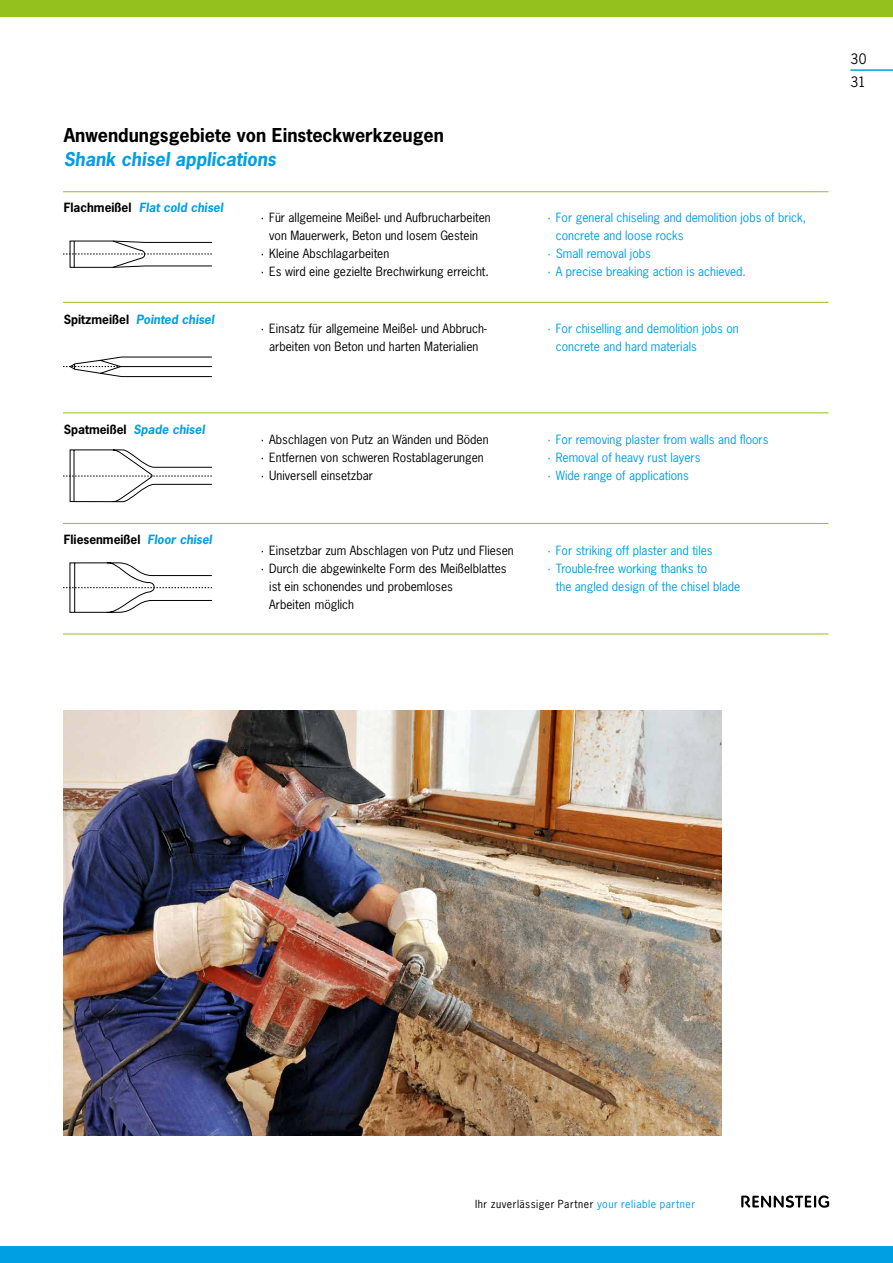
<style>
.page{position:relative;width:893px;height:1263px;background:#fff}
.page>*{position:absolute;margin:0;border:0;box-sizing:border-box;transform-origin:0 0}
.t1{font:700 18px "News Gothic Std";color:#000}
.t2{font:italic 700 18px "News Gothic Std";color:#009fe3}
.t3{font:13.5px/23.2px "News Gothic Std";color:#000}
.t4{font:12px/18px "News Gothic Std";color:#000;text-align:center}
.t5{font:12px/18px "News Gothic Std";color:#009fe3}
.t6{font:italic 700 12px "News Gothic Std";color:#009fe3}
.t7{font:700 12px "News Gothic Std";color:#000}
.t8{font:10.5px "News Gothic Std";letter-spacing:.05em;color:#000}
.s1{font-style:normal;color:#000}
.s2{font-style:italic;color:#009fe3}
.s3{color:#009fe3}
</style>
<div class="page">
<div style="left:0;top:1246px;width:893px;height:17px;background:#009fe3"></div>
<div style="left:0;top:0;width:893px;height:17px;background:#95c11f"></div>
<svg style="left:741px;top:1195px;width:88px;height:13px"></svg>
<hr style="left:850px;top:69px;width:43px;height:2px;background:#009fe3">
<hr style="left:63px;top:191px;width:765px;height:1px;background:#95c11f">
<hr style="left:63px;top:302px;width:765px;height:1px;background:#95c11f">
<hr style="left:63px;top:412px;width:765px;height:1px;background:#95c11f">
<hr style="left:63px;top:523px;width:765px;height:1px;background:#95c11f">
<hr style="left:63px;top:634px;width:765px;height:1px;background:#95c11f">
<svg style="left:63px;top:240px;width:149px;height:28px"></svg>
<svg style="left:63px;top:449px;width:149px;height:54px"></svg>
<svg style="left:63px;top:562px;width:150px;height:51px"></svg>
<svg style="left:63px;top:356px;width:149px;height:21px"></svg>
<img style="left:64px;top:710px;width:657px;height:425px">
<h1 class="t1" style="left:64px;top:123px;width:382px">Anwendungsgebiete von Einsteckwerkzeugen</h1>
<h1 class="t2" style="left:64px;top:147px;width:214px">Shank chisel applications</h1>
<p class="t6" style="left:64px;top:199px;width:161px"><span class="s1">Flachmeißel</span> Flat cold chisel</p>
<p class="t6" style="left:64px;top:311px;width:152px"><span class="s1">Spitzmeißel</span> Pointed chisel</p>
<p class="t6" style="left:64px;top:421px;width:142px"><span class="s1">Spatmeißel</span> Spade chisel</p>
<p class="t7" style="left:64px;top:532px;width:150px">Fliesenmeißel <span class="s2">Floor chisel</span></p>
<p class="t4" style="left:261px;top:209px;width:231px">· Für allgemeine Meißel- und Aufbrucharbeiten</p>
<p class="t4" style="left:269px;top:227px;width:210px">von Mauerwerk, Beton und losem Gestein</p>
<p class="t4" style="left:261px;top:245px;width:130px">· Kleine Abschlagarbeiten</p>
<p class="t4" style="left:261px;top:263px;width:230px">· Es wird eine gezielte Brechwirkung erreicht.</p>
<p class="t4" style="left:261px;top:320px;width:227px">· Einsatz für allgemeine Meißel- und Abbruch&shy;arbeiten von Beton und harten Materialien</p>
<p class="t4" style="left:261px;top:430px;width:229px;text-align:left">· Abschlagen von Putz an Wänden und Böden · Entfernen von schweren Rostablagerungen · Universell einsetzbar</p>
<p class="t4" style="left:261px;top:542px;width:254px">· Einsetzbar zum Abschlagen von Putz und Fliesen</p>
<p class="t4" style="left:261px;top:560px;width:247px">· Durch die abgewinkelte Form des Meißelblattes</p>
<p class="t4" style="left:269px;top:578px;width:185px">ist ein schonendes und probemloses</p>
<p class="t4" style="left:269px;top:596px;width:86px">Arbeiten möglich</p>
<p class="t5" style="left:547px;top:209px;width:260px">· For general chiseling and demolition jobs of brick,</p>
<p class="t5" style="left:556px;top:227px;width:129px">concrete and loose rocks</p>
<p class="t5" style="left:547px;top:245px;width:105px">· Small removal jobs</p>
<p class="t5" style="left:547px;top:263px;width:200px">· A precise breaking action is achieved.</p>
<p class="t5" style="left:556px;top:320px;width:184px;text-indent:-8px">· For chiselling and demolition jobs on concrete and hard materials</p>
<p class="t5" style="left:547px;top:430px;width:223px">· For removing plaster from walls and floors · Removal of heavy rust layers<br>· Wide range of applications</p>
<p class="t5" style="left:547px;top:542px;width:167px">· For striking off plaster and tiles</p>
<p class="t5" style="left:547px;top:560px;width:161px">· Trouble-free working thanks to</p>
<p class="t5" style="left:556px;top:578px;width:186px">the angled design of the chisel blade</p>
<p class="t3" style="left:850px;top:47px;width:17px">30<br>31</p>
<p class="t8" style="left:475px;top:1197px;width:221px">Ihr zuverlässiger Partner <span class="s3">your reliable partner</span></p>
</div>
